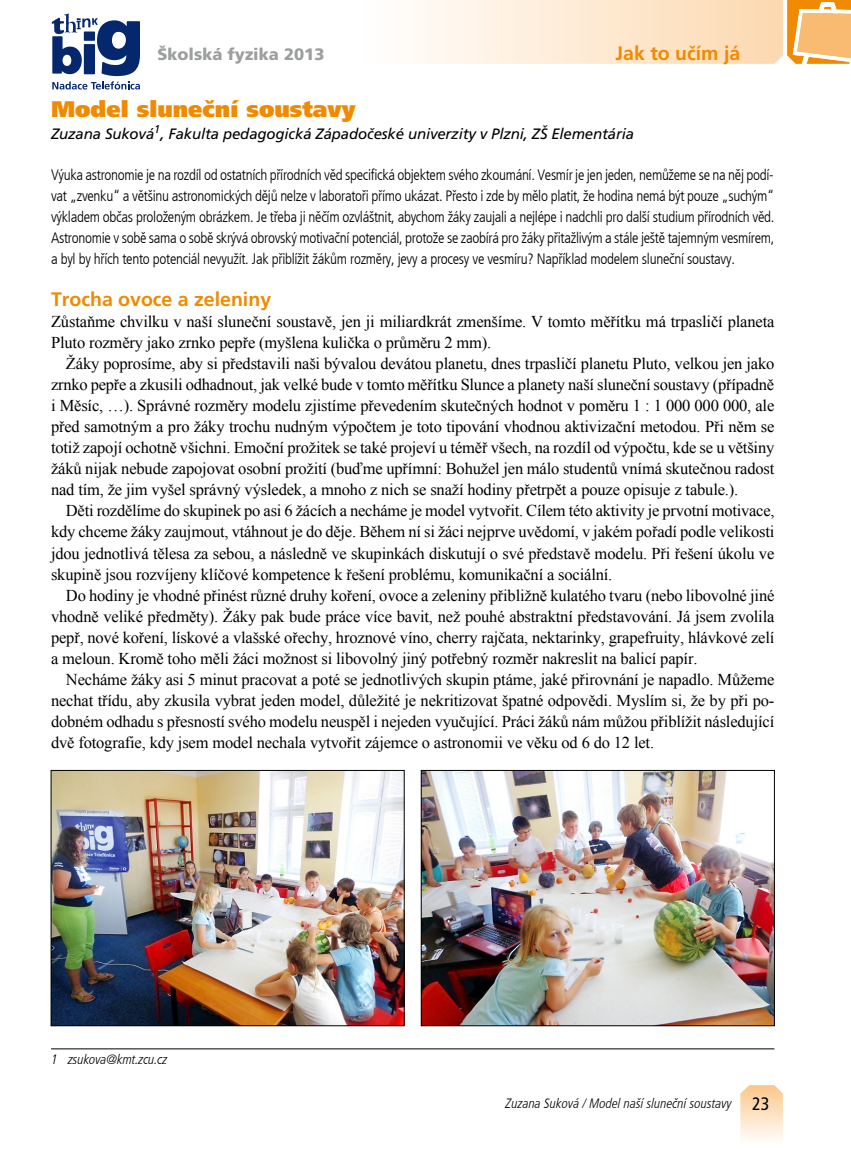
<style>
.page{position:relative;width:851px;height:1149px;background:#fff}
.page>*{position:absolute;margin:0;border:0;box-sizing:border-box;transform-origin:0 0}
.t1{font:900 22.5px "Frutiger LT Com";color:#f08a00}
.t2{font:700 19.5px "Frutiger LT Com";color:#f08a00}
.t3{font:condensed 18px "Frutiger LT Com";color:#000}
.t4{font:16.5px/21px "Times New Roman";letter-spacing:-.01em;color:#000;text-align:justify}
.t5{font:900 16.5px "Frutiger LT Com";color:#9c9e9f}
.t6{font:300 condensed 15px/21px "Frutiger LT Com";letter-spacing:-.02em;color:#000;text-align:justify}
.t7{font:italic 15px "Frutiger LT Com";letter-spacing:-.01em;color:#000}
.t8{font:italic 300 condensed 13.5px "Frutiger LT Com";color:#000}
.t9{font:italic 11.25px "Frutiger LT Com";color:#000}
</style>
<div class="page">
<svg style="left:416px;top:0;width:434px;height:64px;background:#fce2c3"></svg>
<svg style="left:740px;top:1085px;width:42px;height:55px;background:#fce2c3"></svg>
<svg style="left:52px;top:13px;width:88px;height:76px"></svg>
<hr style="left:51px;top:1048px;width:723px;height:1px;background:#000">
<img style="left:53px;top:772px;width:349px;height:251px">
<div style="left:51px;top:770px;width:353px;height:255px;border:1px solid #000"></div>
<img style="left:423px;top:772px;width:349px;height:251px">
<div style="left:421px;top:770px;width:353px;height:255px;border:1px solid #000"></div>
<p class="t5" style="left:157px;top:44px;width:168px">Školská fyzika 2013</p>
<p class="t2" style="left:615px;top:41px;width:126px">Jak to učím já</p>
<h1 class="t1" style="left:51px;top:95px;width:306px">Model sluneční soustavy</h1>
<p class="t7" style="left:51px;top:125px;width:584px">Zuzana Suková , Fakulta pedagogická Západočeské univerzity v Plzni, ZŠ Elementária</p>
<p class="t9" style="left:154px;top:122px;width:8px">1</p>
<p class="t6" style="left:51px;top:164px;width:724px">Výuka astronomie je na rozdíl od ostatních přírodních věd specifická objektem svého zkoumání. Vesmír je jen jeden, nemůžeme se na něj podí&shy;vat „zvenku“ a většinu astronomických dějů nelze v laboratoři přímo ukázat. Přesto i zde by mělo platit, že hodina nemá být pouze „suchým“ výkladem občas proloženým obrázkem. Je třeba ji něčím ozvláštnit, abychom žáky zaujali a nejlépe i nadchli pro další studium přírodních věd.<br>Astronomie v sobě sama o sobě skrývá obrovský motivační potenciál, protože se zaobírá pro žáky přitažlivým a stále ještě tajemným vesmírem, a byl by hřích tento potenciál nevyužít. Jak přiblížit žákům rozměry, jevy a procesy ve vesmíru? Například modelem sluneční soustavy.</p>
<p class="t2" style="left:51px;top:288px;width:221px">Trocha ovoce a zeleniny</p>
<p class="t4" style="left:51px;top:311px;width:724px">Zůstaňme chvilku v naší sluneční soustavě, jen ji miliardkrát zmenšíme. V tomto měřítku má trpasličí planeta<br>Pluto rozměry jako zrnko pepře (myšlena kulička o průměru 2 mm).</p>
<p class="t4" style="left:51px;top:353px;width:724px;text-indent:15px">Žáky poprosíme, aby si představili naši bývalou devátou planetu, dnes trpasličí planetu Pluto, velkou jen jako zrnko pepře a zkusili odhadnout, jak velké bude v tomto měřítku Slunce a planety naší sluneční soustavy (případně i Měsíc, …). Správné rozměry modelu zjistíme převedením skutečných hodnot v poměru 1 : 1 000 000 000, ale před samotným a pro žáky trochu nudným výpočtem je toto tipování vhodnou aktivizační metodou. Při něm se totiž zapojí ochotně všichni. Emoční prožitek se také projeví u téměř všech, na rozdíl od výpočtu, kde se u většiny žáků nijak nebude zapojovat osobní prožití (buďme upřímní: Bohužel jen málo studentů vnímá skutečnou radost nad tím, že jim vyšel správný výsledek, a mnoho z nich se snaží hodiny přetrpět a pouze opisuje z tabule.).</p>
<p class="t4" style="left:51px;top:500px;width:725px;text-indent:15px">Děti rozdělíme do skupinek po asi 6 žácích a necháme je model vytvořit. Cílem této aktivity je prvotní motivace, kdy chceme žáky zaujmout, vtáhnout je do děje. Během ní si žáci nejprve uvědomí, v jakém pořadí podle velikosti jdou jednotlivá tělesa za sebou, a následně ve skupinkách diskutují o své představě modelu. Při řešení úkolu ve skupině jsou rozvíjeny klíčové kompetence k řešení problému, komunikační a sociální.</p>
<p class="t4" style="left:51px;top:584px;width:724px;text-indent:15px">Do hodiny je vhodné přinést různé druhy koření, ovoce a zeleniny přibližně kulatého tvaru (nebo libovolné jiné vhodně veliké předměty). Žáky pak bude práce více bavit, než pouhé abstraktní představování. Já jsem zvolila pepř, nové koření, lískové a vlašské ořechy, hroznové víno, cherry rajčata, nektarinky, grapefruity, hlávkové zelí a meloun. Kromě toho měli žáci možnost si libovolný jiný potřebný rozměr nakreslit na balicí papír.</p>
<p class="t4" style="left:51px;top:668px;width:724px;text-indent:15px">Necháme žáky asi 5 minut pracovat a poté se jednotlivých skupin ptáme, jaké přirovnání je napadlo. Můžeme nechat třídu, aby zkusila vybrat jeden model, důležité je nekritizovat špatné odpovědi. Myslím si, že by při po&shy;dobném odhadu s přesností svého modelu neuspěl i nejeden vyučující. Práci žáků nám můžou přiblížit následující dvě fotografie, kdy jsem model nechala vytvořit zájemce o astronomii ve věku od 6 do 12 let.</p>
<p class="t8" style="left:51px;top:1051px;width:118px">1 zsukova@kmt.zcu.cz</p>
<p class="t8" style="left:505px;top:1095px;width:228px">Zuzana Suková / Model naší sluneční soustavy</p>
<p class="t3" style="left:752px;top:1093px;width:19px">23</p>
</div>
